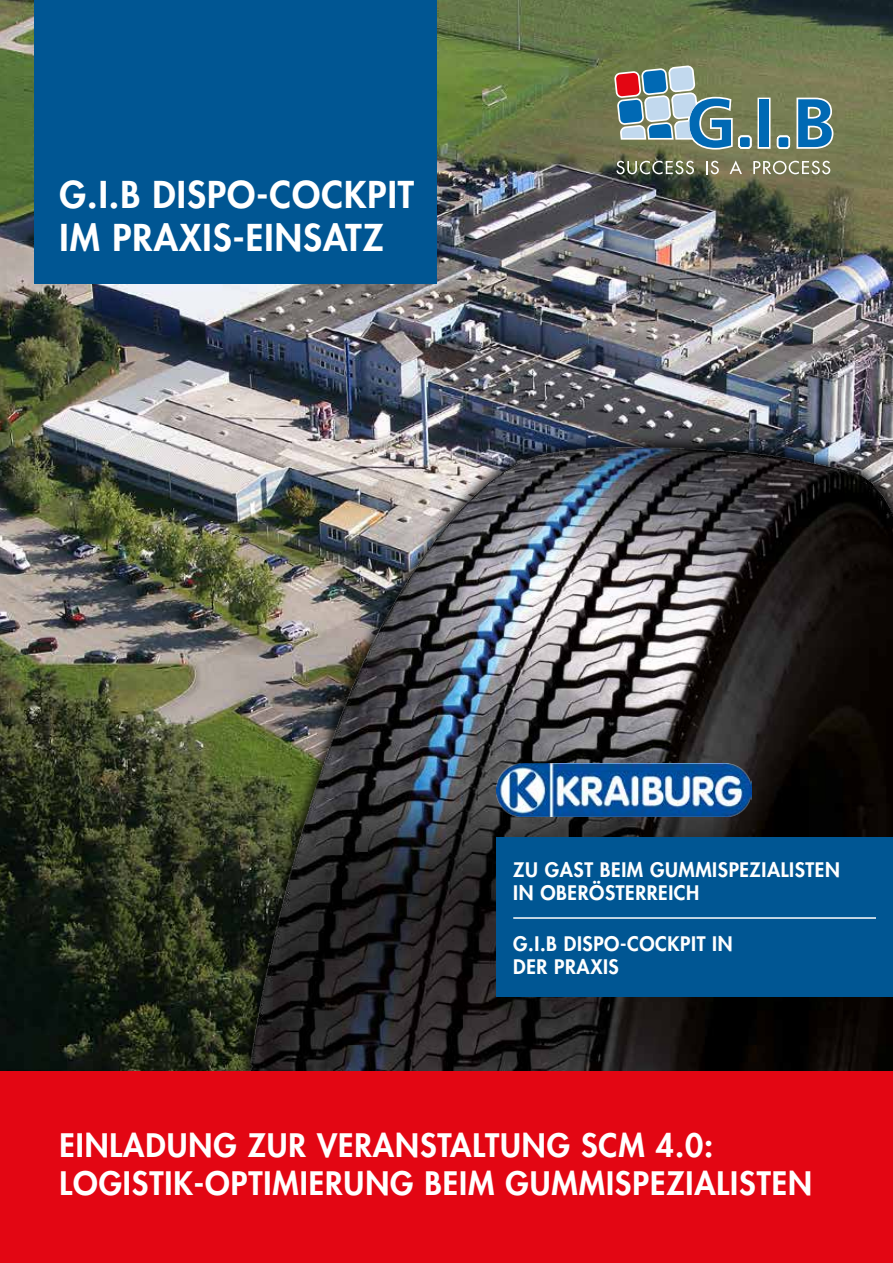
<style>
.page{position:relative;width:893px;height:1263px;background:#fff}
.page>*{position:absolute;margin:0;border:0;box-sizing:border-box;transform-origin:0 0}
.t1{font:800 36px/43.2px "Futura Std";letter-spacing:.03em;color:#fff}
.t2{font:800 31.5px/37.8px "Futura Std";letter-spacing:.03em;color:#fff}
.t3{font:800 19.5px/23.4px "Futura Std";letter-spacing:.03em;color:#fff}
</style>
<div class="page">
<img style="left:0;top:0;width:893px;height:1072px">
<img style="left:222px;top:389px;width:671px;height:683px">
<div style="left:34px;top:0;width:403px;height:283px;background:#005693"></div>
<div style="left:0;top:1072px;width:893px;height:191px;background:#e30613"></div>
<div style="left:496px;top:837px;width:397px;height:160px;background:#005693"></div>
<img style="left:496px;top:763px;width:255px;height:54px">
<svg style="left:616px;top:161px;width:78px;height:13px"></svg>
<svg style="left:706px;top:161px;width:13px;height:13px"></svg>
<svg style="left:729px;top:160px;width:13px;height:14px"></svg>
<svg style="left:753px;top:161px;width:77px;height:13px"></svg>
<svg style="left:757px;top:98px;width:13px;height:51px"></svg>
<div style="left:738px;top:136px;width:13px;height:13px;border:3px solid #fff;border-radius:2px"></div>
<div style="left:777px;top:136px;width:13px;height:13px;border:3px solid #fff;border-radius:2px"></div>
<div style="left:759px;top:99px;width:10px;height:48px;background:#0069b4"></div>
<svg style="left:612px;top:63px;width:122px;height:88px;background:#819496"></svg>
<svg style="left:795px;top:96px;width:40px;height:54px;background:#538ba7"></svg>
<div style="left:779px;top:137px;width:9px;height:10px;background:#0069b4;border-radius:2px"></div>
<div style="left:740px;top:137px;width:10px;height:10px;background:#0069b4;border-radius:2px"></div>
<hr style="left:513px;top:917px;width:363px;height:2px;background:#fff">
<p class="t1" style="left:60px;top:173px;width:356px">G.I.B DISPO-COCKPIT<br>IM PRAXIS-EINSATZ</p>
<p class="t3" style="left:513px;top:858px;width:328px">ZU GAST BEIM GUMMISPEZIALISTEN<br>IN OBERÖSTERREICH</p>
<p class="t3" style="left:513px;top:932px;width:221px">G.I.B DISPO-COCKPIT IN<br>DER PRAXIS</p>
<p class="t2" style="left:60px;top:1126px;width:754px">EINLADUNG ZUR VERANSTALTUNG SCM 4.0:<br>LOGISTIK-OPTIMIERUNG BEIM GUMMISPEZIALISTEN</p>
</div>
